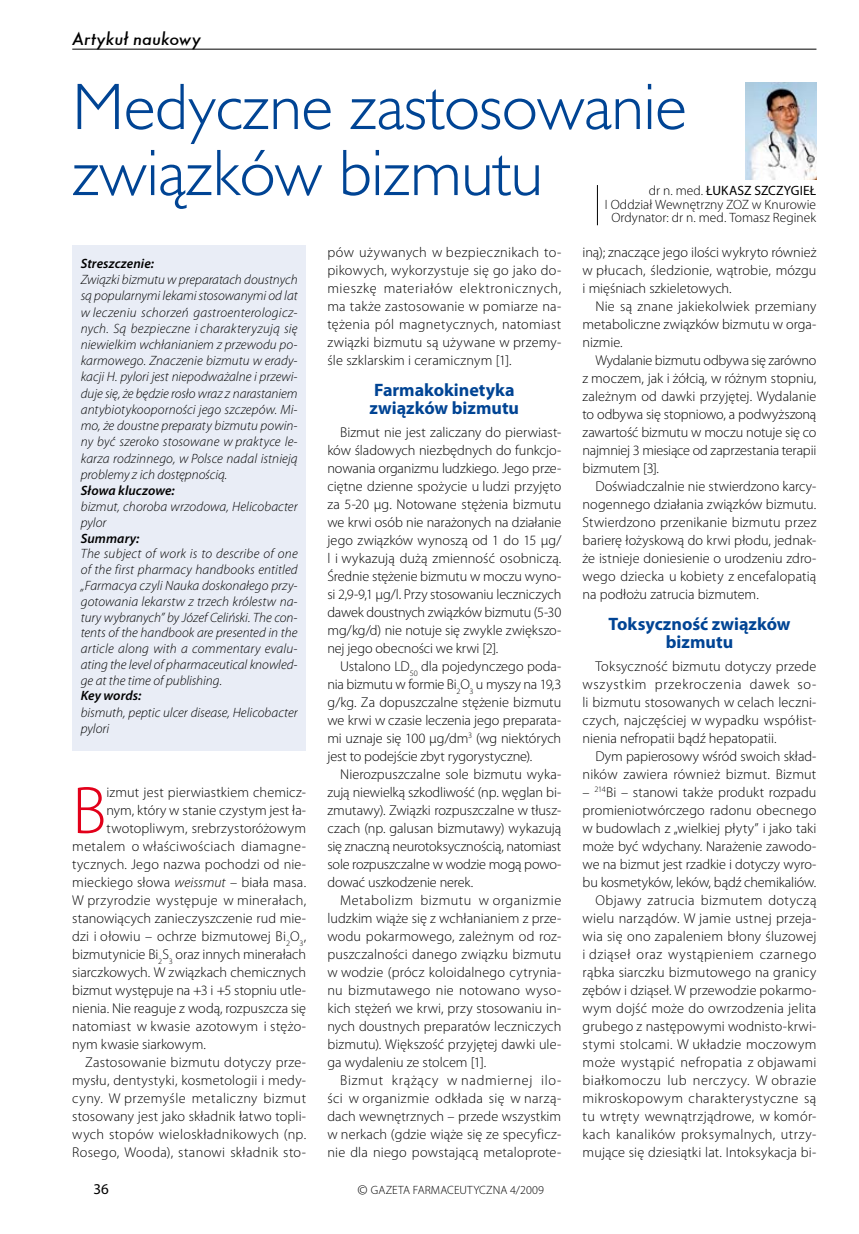
<style>
.page{position:relative;width:859px;height:1234px;background:#fff}
.page>*{position:absolute;margin:0;border:0;box-sizing:border-box;transform-origin:0 0}
.t1{font:300 67.65px "Myriad Pro";color:#e2001a}
.t2{font:66px/66px "Humanst 521 Lt EU Normal";color:#004494}
.t3{font:700 18px/18px "Myriad Pro";color:#004494;text-align:center}
.t4{font:italic 500 16.5px "Futura";letter-spacing:.01em;color:#000}
.t5{font:15px "Myriad Pro";color:#000}
.t6{font:300 14.25px/18px "Myriad Pro";letter-spacing:.01em;color:#000;text-align:justify}
.t7{font:300 14.25px "Myriad Pro";letter-spacing:.035em;color:#000}
.t8{font:italic 300 13.5px/16.2px "Myriad Pro";color:#000;text-align:justify}
.t9{font:300 13.5px/13.5px "Myriad Pro";letter-spacing:.005em;color:#000;text-align:right}
.t10{font:italic 600 13.5px "Myriad Pro";letter-spacing:.005em;color:#000}
.t11{font:300 12px "Myriad Pro";letter-spacing:.005em;color:#000}
.s1{font-weight:400}
.s2{font-style:italic}
.s3{font-size:15px}
</style>
<div class="page">
<hr style="left:72px;top:49px;width:744px;height:1px;background:#000">
<div style="left:72px;top:245px;width:234px;height:505px;background:#e9edf6"></div>
<hr style="left:597px;top:185px;width:1px;height:40px;background:#000">
<img style="left:745px;top:83px;width:71px;height:96px">
<p class="t4" style="left:72px;top:27px;width:130px">Artykuł naukowy</p>
<h2 class="t2" style="left:72px;top:72px;width:616px">Medyczne zastosowanie związków bizmutu</h2>
<p class="t9" style="left:605px;top:184px;width:213px">dr n. med. <span class="s1">ŁUKASZ SZCZYGIEŁ<br></span>I Oddział Wewnętrzny ZOZ w Knurowie<br>Ordynator: dr n. med. Tomasz Reginek</p>
<p class="t10" style="left:81px;top:255px;width:75px">Streszczenie:</p>
<p class="t8" style="left:81px;top:271px;width:218px">Związki bizmutu w preparatach doustnych są popularnymi lekami stosowanymi od lat w leczeniu schorzeń gastroenterologicz&shy;nych. Są bezpieczne i charakteryzują się niewielkim wchłanianiem z przewodu po&shy;karmowego. Znaczenie bizmutu w erady&shy;kacji H. pylori jest niepodważalne i przewi&shy;duje się, że będzie rosło wraz z narastaniem antybiotykooporności jego szczepów. Mi&shy;mo, że doustne preparaty bizmutu powin&shy;ny być szeroko stosowane w praktyce le&shy;karza rodzinnego, w Polsce nadal istnieją problemy z ich dostępnością.</p>
<p class="t10" style="left:81px;top:481px;width:96px">Słowa kluczowe:</p>
<p class="t8" style="left:81px;top:498px;width:218px">bizmut, choroba wrzodowa, Helicobacter pylor</p>
<p class="t10" style="left:81px;top:529px;width:60px">Summary:</p>
<p class="t8" style="left:81px;top:546px;width:218px;line-height:15.8px">The subject of work is to describe of one of the first pharmacy handbooks entitled „Farmacya czyli Nauka doskonałego przy&shy;gotowania lekarstw z trzech królestw na&shy;tury wybranych” by Józef Celiński. The con&shy;tents of the handbook are presented in the article along with a commentary evalu&shy;ating the level of pharmaceutical knowled&shy;ge at the time of publishing.</p>
<p class="t10" style="left:81px;top:687px;width:62px">Key words:</p>
<p class="t8" style="left:81px;top:703px;width:218px">bismuth, peptic ulcer disease, Helicobacter pylori</p>
<h1 class="t1" style="left:72px;top:769px;width:36px">B</h1>
<p class="t6" style="left:106px;top:783px;width:201px">izmut jest pierwiastkiem chemicz-</p>
<p class="t6" style="left:106px;top:801px;width:201px">nym, który w stanie czystym jest ła-</p>
<p class="t6" style="left:106px;top:819px;width:201px">twotopliwym, srebrzystoróżowym</p>
<p class="t6" style="left:72px;top:837px;width:235px">metalem o właściwościach diamagne-</p>
<p class="t6" style="left:72px;top:855px;width:235px">tycznych. Jego nazwa pochodzi od nie-</p>
<p class="t6" style="left:72px;top:873px;width:235px">mieckiego słowa <span class="s2">weissmut</span> – biała masa.</p>
<p class="t6" style="left:72px;top:891px;width:235px">W przyrodzie występuje w minerałach,</p>
<p class="t6" style="left:72px;top:909px;width:235px">stanowiących zanieczyszczenie rud mie-</p>
<p class="t6" style="left:72px;top:927px;width:235px">dzi i ołowiu – ochrze bizmutowej Bi<sub>2</sub>O<sub>3</sub>,</p>
<p class="t6" style="left:72px;top:945px;width:235px">bizmutynicie Bi<sub>2</sub>S<sub>3</sub> oraz innych minerałach</p>
<p class="t6" style="left:72px;top:963px;width:235px">siarczkowych. W związkach chemicznych</p>
<p class="t6" style="left:72px;top:981px;width:235px">bizmut występuje na +3 i +5 stopniu utle-</p>
<p class="t6" style="left:72px;top:999px;width:235px">nienia. Nie reaguje z wodą, rozpuszcza się</p>
<p class="t6" style="left:72px;top:1017px;width:235px">natomiast w kwasie azotowym i stężo-</p>
<p class="t6" style="left:72px;top:1035px;width:135px">nym kwasie siarkowym.</p>
<p class="t6" style="left:85px;top:1053px;width:223px">Zastosowanie bizmutu dotyczy prze-</p>
<p class="t6" style="left:72px;top:1071px;width:235px">mysłu, dentystyki, kosmetologii i medy-</p>
<p class="t7" style="left:72px;top:1089px;width:235px">cyny. W przemyśle metaliczny bizmut</p>
<p class="t6" style="left:72px;top:1107px;width:235px">stosowany jest jako składnik łatwo topli-</p>
<p class="t6" style="left:72px;top:1125px;width:235px">wych stopów wieloskładnikowych (np.</p>
<p class="t6" style="left:72px;top:1143px;width:235px">Rosego, Wooda), stanowi składnik sto-</p>
<p class="t5" style="left:94px;top:1179px;width:17px">36</p>
<p class="t6" style="left:327px;top:243px;width:235px">pów używanych w bezpiecznikach to&shy;pikowych, wykorzystuje się go jako do&shy;mieszkę materiałów elektronicznych, ma także zastosowanie w pomiarze na&shy;tężenia pól magnetycznych, natomiast związki bizmutu są używane w przemy&shy;śle szklarskim i ceramicznym [1].</p>
<p class="t3" style="left:370px;top:380px;width:151px;text-align:left">Farmakokinetyka związków bizmutu</p>
<p class="t6" style="left:327px;top:423px;width:235px;text-indent:13px">Bizmut nie jest zaliczany do pierwiast&shy;ków śladowych niezbędnych do funkcjo&shy;nowania organizmu ludzkiego. Jego prze&shy;ciętne dzienne spożycie u ludzi przyjęto za 5-20 μg. Notowane stężenia bizmutu we krwi osób nie narażonych na działanie jego związków wynoszą od 1 do 15 μg/ l i wykazują dużą zmienność osobniczą.<br>Średnie stężenie bizmutu w moczu wyno&shy;si 2,9-9,1 μg/l. Przy stosowaniu leczniczych dawek doustnych związków bizmutu (5-30 mg/kg/d) nie notuje się zwykle zwiększo&shy;nej jego obecności we krwi [2].</p>
<p class="t6" style="left:327px;top:657px;width:235px;text-indent:13px">Ustalono LD<sub>50</sub> dla pojedynczego poda&shy;nia bizmutu w formie Bi<sub>2</sub>O<sub>3</sub> u myszy na 19,3 g/kg. Za dopuszczalne stężenie bizmutu we krwi w czasie leczenia jego preparata&shy;mi uznaje się 100 μg/dm<sup>3</sup> (wg niektórych jest to podejście zbyt rygorystyczne).</p>
<p class="t6" style="left:327px;top:765px;width:235px;text-indent:13px">Nierozpuszczalne sole bizmutu wyka&shy;zują niewielką szkodliwość (np. węglan bi&shy;zmutawy). Związki rozpuszczalne w tłusz&shy;czach (np. galusan bizmutawy) wykazują się znaczną neurotoksycznością, natomiast sole rozpuszczalne w wodzie mogą powo&shy;dować uszkodzenie nerek.</p>
<p class="t6" style="left:327px;top:891px;width:235px;text-indent:13px">Metabolizm bizmutu w organizmie ludzkim wiąże się z wchłanianiem z prze&shy;wodu pokarmowego, zależnym od roz&shy;puszczalności danego związku bizmutu w wodzie (prócz koloidalnego cytrynia&shy;nu bizmutawego nie notowano wyso&shy;kich stężeń we krwi, przy stosowaniu in&shy;nych doustnych preparatów leczniczych bizmutu). Większość przyjętej dawki ule&shy;ga wydaleniu ze stolcem [1].</p>
<p class="t6" style="left:327px;top:1071px;width:235px;text-indent:13px">Bizmut krążący w nadmiernej ilo&shy;ści w organizmie odkłada się w narzą&shy;dach wewnętrznych – przede wszystkim w nerkach (gdzie wiąże się ze specyficz&shy;nie dla niego powstającą metaloprote-</p>
<p class="t11" style="left:357px;top:1182px;width:188px"><span class="s3">©</span> GAZETA FARMACEUTYCZNA 4/2009</p>
<p class="t6" style="left:583px;top:243px;width:235px">iną); znaczące jego ilości wykryto również w płucach, śledzionie, wątrobie, mózgu i mięśniach szkieletowych.</p>
<p class="t6" style="left:583px;top:297px;width:235px;text-indent:13px">Nie są znane jakiekolwiek przemiany metaboliczne związków bizmutu w orga&shy;nizmie.</p>
<p class="t6" style="left:583px;top:351px;width:235px;text-indent:13px">Wydalanie bizmutu odbywa się zarówno z moczem, jak i żółcią, w różnym stopniu, zależnym od dawki przyjętej. Wydalanie to odbywa się stopniowo, a podwyższoną zawartość bizmutu w moczu notuje się co najmniej 3 miesiące od zaprzestania terapii bizmutem [3].</p>
<p class="t6" style="left:583px;top:477px;width:235px;text-indent:13px">Doświadczalnie nie stwierdzono karcy&shy;nogennego działania związków bizmutu.<br>Stwierdzono przenikanie bizmutu przez barierę łożyskową do krwi płodu, jednak&shy;że istnieje doniesienie o urodzeniu zdro&shy;wego dziecka u kobiety z encefalopatią na podłożu zatrucia bizmutem.</p>
<p class="t3" style="left:608px;top:614px;width:183px">Toksyczność związków bizmutu</p>
<p class="t6" style="left:583px;top:657px;width:235px;text-indent:13px">Toksyczność bizmutu dotyczy przede wszystkim przekroczenia dawek so&shy;li bizmutu stosowanych w celach leczni&shy;czych, najczęściej w wypadku współist&shy;nienia nefropatii bądź hepatopatii.</p>
<p class="t6" style="left:583px;top:747px;width:235px;text-align:right">Dym papierosowy wśród swoich skład&shy;ników zawiera również bizmut. Bizmut</p>
<p class="t6" style="left:583px;top:783px;width:235px;text-align:right">– <sup>214</sup>Bi – stanowi także produkt rozpadu promieniotwórczego radonu obecnego w budowlach z „wielkiej płyty” i jako taki może być wdychany. Narażenie zawodo&shy;we na bizmut jest rzadkie i dotyczy wyro&shy;bu kosmetyków, leków, bądź chemikaliów.<br>Objawy zatrucia bizmutem dotyczą wielu narządów. W jamie ustnej przeja&shy;wia się ono zapaleniem błony śluzowej i dziąseł oraz wystąpieniem czarnego rąbka siarczku bizmutowego na granicy zębów i dziąseł. W przewodzie pokarmo&shy;wym dojść może do owrzodzenia jelita grubego z następowymi wodnisto-krwi&shy;stymi stolcami. W układzie moczowym może wystąpić nefropatia z objawami białkomoczu lub nerczycy. W obrazie mikroskopowym charakterystyczne są tu wtręty wewnątrzjądrowe, w komór&shy;kach kanalików proksymalnych, utrzy&shy;mujące się dziesiątki lat. Intoksykacja bi-</p>
</div>
